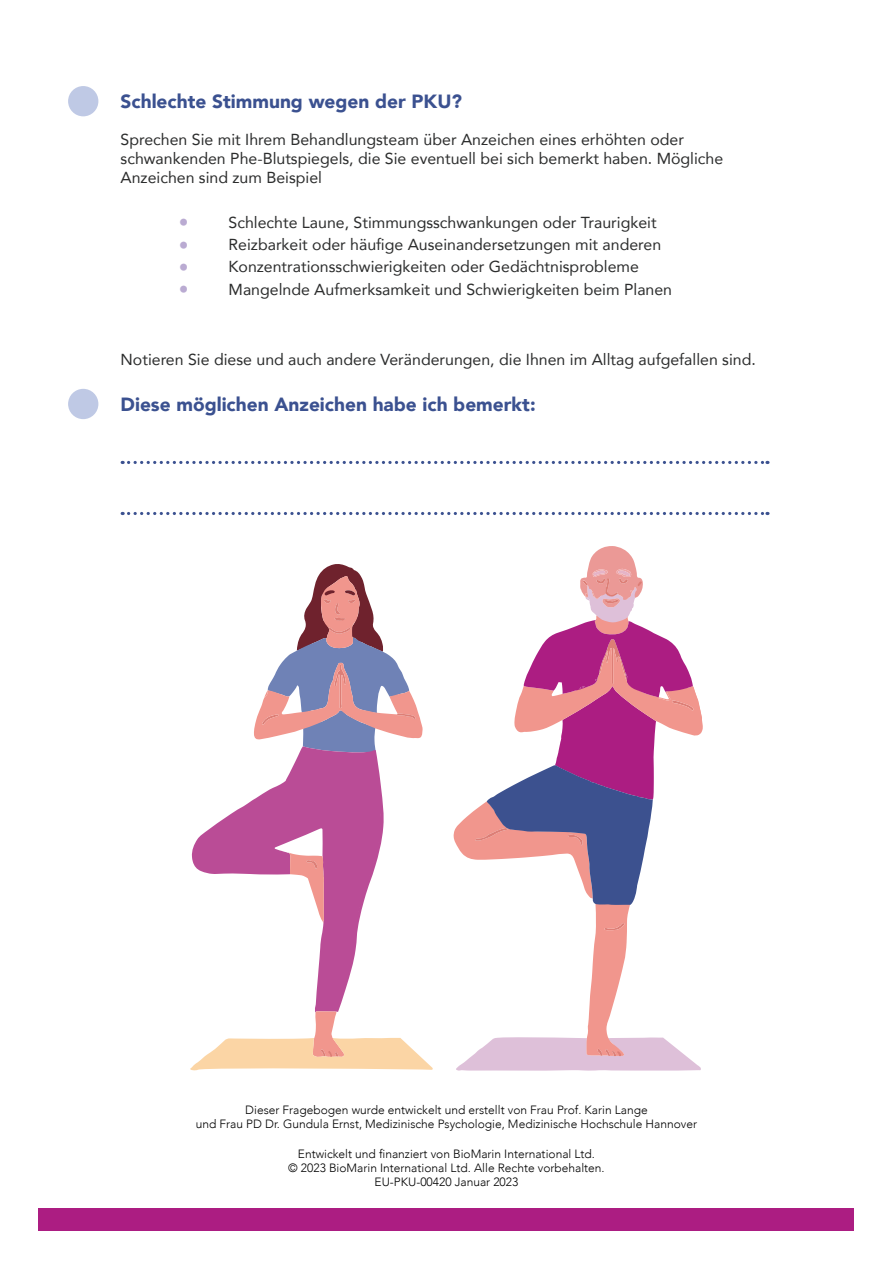
<style>
.page{position:relative;width:893px;height:1263px;background:#fff}
.page>*{position:absolute;margin:0;border:0;box-sizing:border-box;transform-origin:0 0}
.t1{font:900 19.05px "Avenir";color:#3b5190}
.t2{font:15.9px/19px "Avenir";color:#2c2d2d}
.t3{font:300 12px/14.4px "Avenir";color:#000;text-align:center}
.s1{font-size:19.5px;color:#baabd2}
</style>
<div class="page">
<svg style="left:129px;top:461px;width:639px;height:3px"></svg>
<svg style="left:129px;top:512px;width:639px;height:3px"></svg>
<div style="left:39px;top:1208px;width:815px;height:22px;background:#ac1d82"></div>
<svg style="left:190px;top:564px;width:243px;height:506px"></svg>
<svg style="left:453px;top:546px;width:250px;height:525px"></svg>
<div style="left:68px;top:86px;width:30px;height:30px;background:#bfc9e5;border-radius:50%"></div>
<div style="left:68px;top:389px;width:30px;height:30px;background:#bfc9e5;border-radius:50%"></div>
<p class="t1" style="left:121px;top:85px;width:343px">Schlechte Stimmung wegen der PKU?</p>
<p class="t2" style="left:121px;top:130px;width:604px">Sprechen Sie mit Ihrem Behandlungsteam über Anzeichen eines erhöhten oder schwankenden Phe-Blutspiegels, die Sie eventuell bei sich bemerkt haben. Mögliche<br>Anzeichen sind zum Beispiel</p>
<p class="t2" style="left:179px;top:212px;width:479px"><span class="s1">•</span> Schlechte Laune, Stimmungsschwankungen oder Traurigkeit</p>
<p class="t2" style="left:179px;top:235px;width:484px"><span class="s1">•</span> Reizbarkeit oder häufige Auseinandersetzungen mit anderen</p>
<p class="t2" style="left:179px;top:257px;width:461px"><span class="s1">•</span> Konzentrationsschwierigkeiten oder Gedächtnisprobleme</p>
<p class="t2" style="left:179px;top:279px;width:495px"><span class="s1">•</span> Mangelnde Aufmerksamkeit und Schwierigkeiten beim Planen</p>
<p class="t2" style="left:121px;top:350px;width:637px">Notieren Sie diese und auch andere Veränderungen, die Ihnen im Alltag aufgefallen sind.</p>
<p class="t1" style="left:121px;top:388px;width:417px">Diese möglichen Anzeichen habe ich bemerkt:</p>
<p class="t3" style="left:196px;top:1102px;width:503px">Dieser Fragebogen wurde entwickelt und erstellt von Frau Prof. Karin Lange<br>und Frau PD Dr. Gundula Ernst, Medizinische Psychologie, Medizinische Hochschule Hannover</p>
<p class="t3" style="left:288px;top:1146px;width:318px">Entwickelt und finanziert von BioMarin International Ltd.<br>© 2023 BioMarin International Ltd. Alle Rechte vorbehalten.<br>EU-PKU-00420 Januar 2023</p>
</div>
